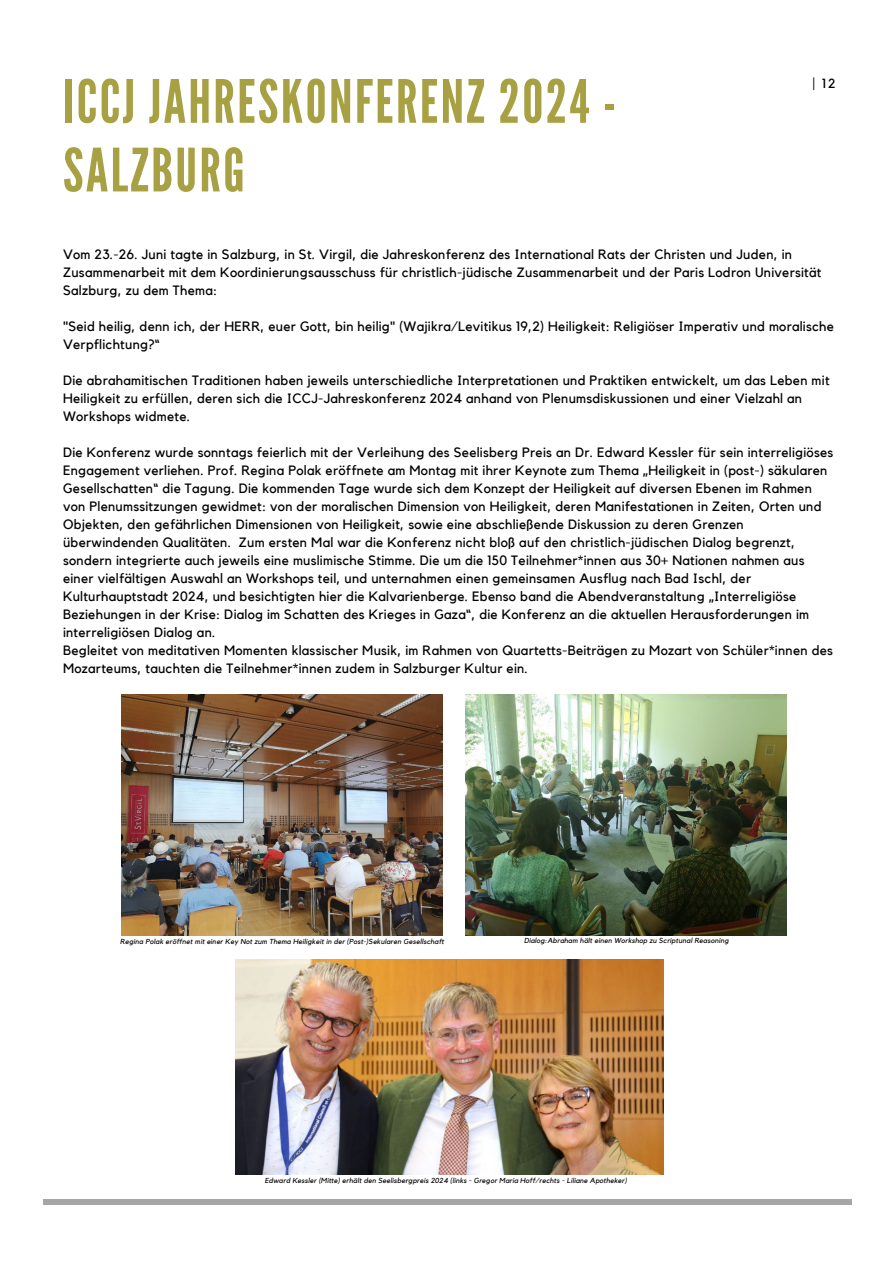
<style>
.page{position:relative;width:894px;height:1264px;background:#fff}
.page>*{position:absolute;margin:0;border:0;box-sizing:border-box;transform-origin:0 0}
.t1{font:59.55px/68.7px "League Gothic";letter-spacing:.04em;color:#a8a144}
.t2{font:13.5px/18px "Kollektif";letter-spacing:.02em;color:#000}
.t3{font:13.2px "Kollektif";color:#000}
.t4{font:italic 7.2px "Kollektif";letter-spacing:.02em;color:#000}
</style>
<div class="page">
<div style="left:43px;top:1199px;width:808px;height:5px;background:#a6a6a6"></div>
<img style="left:235px;top:959px;width:428px;height:215px">
<img style="left:122px;top:694px;width:320px;height:241px">
<img style="left:466px;top:694px;width:320px;height:241px">
<h3 class="t1" style="left:63px;top:68px;width:554px">ICCJ JAHRESKONFERENZ 2024 -<br>SALZBURG</h3>
<h3 class="t3" style="left:812px;top:78px;width:24px">| 12</h3>
<h1 class="t2" style="left:63px;top:245px;width:759px">Vom 23.-26. Juni tagte in Salzburg, in St. Virgil, die Jahreskonferenz des International Rats der Christen und Juden, in<br>Zusammenarbeit mit dem Koordinierungsausschuss für christlich-jüdische Zusammenarbeit und der Paris Lodron Universität<br>Salzburg, zu dem Thema:</h1>
<h2 class="t2" style="left:63px;top:317px;width:772px">"Seid heilig, denn ich, der HERR, euer Gott, bin heilig" (Wajikra/Levitikus 19,2) Heiligkeit: Religiöser Imperativ und moralische<br>Verpflichtung?“</h2>
<h3 class="t2" style="left:63px;top:371px;width:767px">Die abrahamitischen Traditionen haben jeweils unterschiedliche Interpretationen und Praktiken entwickelt, um das Leben mit<br>Heiligkeit zu erfüllen, deren sich die ICCJ-Jahreskonferenz 2024 anhand von Plenumsdiskussionen und einer Vielzahl an<br>Workshops widmete.</h3>
<h3 class="t2" style="left:63px;top:443px;width:771px">Die Konferenz wurde sonntags feierlich mit der Verleihung des Seelisberg Preis an Dr. Edward Kessler für sein interreligiöses Engagement verliehen. Prof. Regina Polak eröffnete am Montag mit ihrer Keynote zum Thema „Heiligkeit in (post-) säkularen Gesellschatten“ die Tagung. Die kommenden Tage wurde sich dem Konzept der Heiligkeit auf diversen Ebenen im Rahmen von Plenumssitzungen gewidmet: von der moralischen Dimension von Heiligkeit, deren Manifestationen in Zeiten, Orten und Objekten, den gefährlichen Dimensionen von Heiligkeit, sowie eine abschließende Diskussion zu deren Grenzen überwindenden Qualitäten. Zum ersten Mal war die Konferenz nicht bloß auf den christlich-jüdischen Dialog begrenzt, sondern integrierte auch jeweils eine muslimische Stimme. Die um die 150 Teilnehmer*innen aus 30+ Nationen nahmen aus einer vielfältigen Auswahl an Workshops teil, und unternahmen einen gemeinsamen Ausflug nach Bad Ischl, der Kulturhauptstadt 2024, und besichtigten hier die Kalvarienberge. Ebenso band die Abendveranstaltung „Interreligiöse Beziehungen in der Krise: Dialog im Schatten des Krieges in Gaza“, die Konferenz an die aktuellen Herausforderungen im interreligiösen Dialog an.<br>Begleitet von meditativen Momenten klassischer Musik, im Rahmen von Quartetts-Beiträgen zu Mozart von Schüler*innen des Mozarteums, tauchten die Teilnehmer*innen zudem in Salzburger Kultur ein.</h3>
<p class="t4" style="left:120px;top:938px;width:325px">Regina Polak eröffnet mit einer Key Not zum Thema Heiligkeit in der (Post-)Sekularen Gesellschaft</p>
<p class="t4" style="left:524px;top:937px;width:206px">Dialog:Abraham hält einen Workshop zu Scriptunal Reasoning</p>
<p class="t4" style="left:265px;top:1176px;width:363px">Edward Kessler (Mitte) erhält den Seelisbergpreis 2024 (links - Gregor Maria Hoff/rechts - Liliane Apotheker)</p>
</div>
